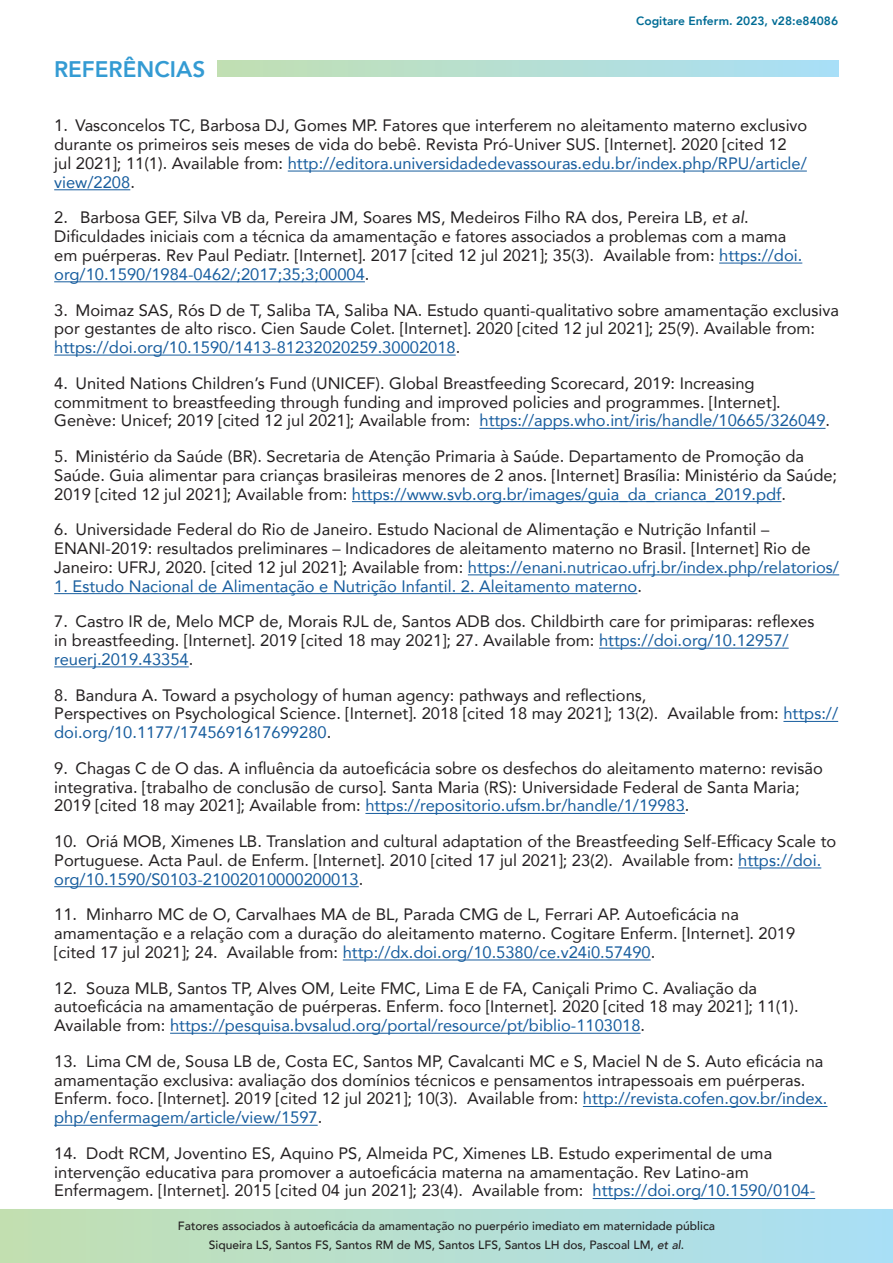
<style>
.page{position:relative;width:893px;height:1263px;background:#fff}
.page>*{position:absolute;margin:0;border:0;box-sizing:border-box;transform-origin:0 0}
.t1{font:800 22.5px "Avenir";color:#349bd3}
.t2{font:16.5px/18.8px "Avenir";color:#231f20}
.t3{font:16.5px "Avenir";color:#175d9e}
.t4{font:500 12px/18.6px "Avenir";color:#231f20;text-align:center}
.t5{font:800 12px "Avenir";color:#006c95}
.s1{color:#175d9e}
.s2{font-style:italic}
.s3{color:#231f20}
</style>
<div class="page">
<svg style="left:0;top:1209px;width:893px;height:54px;background:#b6dfd2"></svg>
<div style="left:218px;top:61px;width:621px;height:16px;background:linear-gradient(to right,#c2dfb2,#a9dff7)"></div>
<hr style="left:288px;top:171px;width:519px;height:1px;background:#175d9e">
<hr style="left:54px;top:189px;width:76px;height:1px;background:#175d9e">
<hr style="left:719px;top:263px;width:83px;height:1px;background:#175d9e">
<hr style="left:54px;top:281px;width:311px;height:1px;background:#175d9e">
<hr style="left:54px;top:355px;width:402px;height:1px;background:#175d9e">
<hr style="left:479px;top:428px;width:346px;height:1px;background:#175d9e">
<hr style="left:352px;top:501px;width:429px;height:1px;background:#175d9e">
<hr style="left:468px;top:574px;width:371px;height:1px;background:#175d9e">
<hr style="left:54px;top:593px;width:583px;height:1px;background:#175d9e">
<hr style="left:599px;top:648px;width:190px;height:1px;background:#175d9e">
<hr style="left:54px;top:666px;width:135px;height:1px;background:#175d9e">
<hr style="left:783px;top:721px;width:55px;height:1px;background:#175d9e">
<hr style="left:365px;top:813px;width:320px;height:1px;background:#175d9e">
<hr style="left:738px;top:867px;width:83px;height:1px;background:#175d9e">
<hr style="left:54px;top:886px;width:305px;height:1px;background:#175d9e">
<hr style="left:343px;top:959px;width:308px;height:1px;background:#175d9e">
<hr style="left:170px;top:1033px;width:471px;height:1px;background:#175d9e">
<hr style="left:583px;top:1106px;width:244px;height:1px;background:#175d9e">
<hr style="left:54px;top:1125px;width:264px;height:1px;background:#175d9e">
<hr style="left:593px;top:1198px;width:222px;height:1px;background:#175d9e">
<p class="t1" style="left:54px;top:48px;width:153px">REFERÊNCIAS</p>
<p class="t5" style="left:636px;top:10px;width:203px">Cogitare Enferm. 2023, v28:e84086</p>
<p class="t2" style="left:54px;top:116px;width:755px">1. Vasconcelos TC, Barbosa DJ, Gomes MP. Fatores que interferem no aleitamento materno exclusivo durante os primeiros seis meses de vida do bebê. Revista Pró-Univer SUS. [Internet]. 2020 [cited 12 jul 2021]; 11(1). Available from: <span class="s1">http://editora.universidadedevassouras.edu.br/index.php/RPU/article/ view/2208</span>.</p>
<p class="t2" style="left:54px;top:208px;width:750px">2. Barbosa GEF, Silva VB da, Pereira JM, Soares MS, Medeiros Filho RA dos, Pereira LB, <span class="s2">et al</span>.<br>Dificuldades iniciais com a técnica da amamentação e fatores associados a problemas com a mama em puérperas. Rev Paul Pediatr. [Internet]. 2017 [cited 12 jul 2021]; 35(3). Available from: <span class="s1">https://doi. org/10.1590/1984-0462/;2017;35;3;00004</span>.</p>
<p class="t2" style="left:54px;top:300px;width:786px">3. Moimaz SAS, Rós D de T, Saliba TA, Saliba NA. Estudo quanti-qualitativo sobre amamentação exclusiva por gestantes de alto risco. Cien Saude Colet. [Internet]. 2020 [cited 12 jul 2021]; 25(9). Available from: <span class="s1">https://doi.org/10.1590/1413-81232020259.30002018</span>.</p>
<p class="t2" style="left:54px;top:373px;width:777px">4. United Nations Children’s Fund (UNICEF). Global Breastfeeding Scorecard, 2019: Increasing commitment to breastfeeding through funding and improved policies and programmes. [Internet].<br>Genève: Unicef; 2019 [cited 12 jul 2021]; Available from: <span class="s1">https://apps.who.int/iris/handle/10665/326049</span>.</p>
<p class="t2" style="left:54px;top:446px;width:784px">5. Ministério da Saúde (BR). Secretaria de Atenção Primaria à Saúde. Departamento de Promoção da<br>Saúde. Guia alimentar para crianças brasileiras menores de 2 anos. [Internet] Brasília: Ministério da Saúde;<br>2019 [cited 12 jul 2021]; Available from: <span class="s1">https://www.svb.org.br/images/guia_da_crianca_2019.pdf</span>.</p>
<p class="t2" style="left:54px;top:520px;width:786px">6. Universidade Federal do Rio de Janeiro. Estudo Nacional de Alimentação e Nutrição Infantil –<br>ENANI-2019: resultados preliminares – Indicadores de aleitamento materno no Brasil. [Internet] Rio de<br>Janeiro: UFRJ, 2020. [cited 12 jul 2021]; Available from: <span class="s1">https://enani.nutricao.ufrj.br/index.php/relatorios/</span></p>
<p class="t3" style="left:54px;top:573px;width:589px">1. Estudo Nacional de Alimentação e Nutrição Infantil. 2. Aleitamento materno<span class="s3">.</span></p>
<p class="t2" style="left:54px;top:612px;width:762px">7. Castro IR de, Melo MCP de, Morais RJL de, Santos ADB dos. Childbirth care for primiparas: reflexes in breastfeeding. [Internet]. 2019 [cited 18 may 2021]; 27. Available from: <span class="s1">https://doi.org/10.12957/ reuerj.2019.43354</span>.</p>
<p class="t2" style="left:54px;top:685px;width:785px">8. Bandura A. Toward a psychology of human agency: pathways and reflections,<br>Perspectives on Psychological Science. [Internet]. 2018 [cited 18 may 2021]; 13(2). Available from: <span class="s1">https:// doi.org/10.1177/1745691617699280</span>.</p>
<p class="t2" style="left:54px;top:758px;width:770px">9. Chagas C de O das. A influência da autoeficácia sobre os desfechos do aleitamento materno: revisão integrativa. [trabalho de conclusão de curso]. Santa Maria (RS): Universidade Federal de Santa Maria;<br>2019 [cited 18 may 2021]; Available from: <span class="s1">https://repositorio.ufsm.br/handle/1/19983</span>.</p>
<p class="t2" style="left:54px;top:831px;width:783px">10. Oriá MOB, Ximenes LB. Translation and cultural adaptation of the Breastfeeding Self-Efficacy Scale to<br>Portuguese. Acta Paul. de Enferm. [Internet]. 2010 [cited 17 jul 2021]; 23(2). Available from: <span class="s1">https://doi. org/10.1590/S0103-21002010000200013</span>.</p>
<p class="t2" style="left:54px;top:905px;width:742px">11. Minharro MC de O, Carvalhaes MA de BL, Parada CMG de L, Ferrari AP. Autoeficácia na amamentação e a relação com a duração do aleitamento materno. Cogitare Enferm. [Internet]. 2019 [cited 17 jul 2021]; 24. Available from: <span class="s1">http://dx.doi.org/10.5380/ce.v24i0.57490</span>.</p>
<p class="t2" style="left:54px;top:978px;width:746px">12. Souza MLB, Santos TP, Alves OM, Leite FMC, Lima E de FA, Caniçali Primo C. Avaliação da autoeficácia na amamentação de puérperas. Enferm. foco [Internet]. 2020 [cited 18 may 2021]; 11(1).<br>Available from: <span class="s1">https://pesquisa.bvsalud.org/portal/resource/pt/biblio-1103018</span>.</p>
<p class="t2" style="left:54px;top:1051px;width:775px">13. Lima CM de, Sousa LB de, Costa EC, Santos MP, Cavalcanti MC e S, Maciel N de S. Auto eficácia na amamentação exclusiva: avaliação dos domínios técnicos e pensamentos intrapessoais em puérperas.<br>Enferm. foco. [Internet]. 2019 [cited 12 jul 2021]; 10(3). Available from: <span class="s1">http://revista.cofen.gov.br/index. php/enfermagem/article/view/1597</span>.</p>
<p class="t2" style="left:54px;top:1143px;width:762px">14. Dodt RCM, Joventino ES, Aquino PS, Almeida PC, Ximenes LB. Estudo experimental de uma intervenção educativa para promover a autoeficácia materna na amamentação. Rev Latino-am<br>Enfermagem. [Internet]. 2015 [cited 04 jun 2021]; 23(4). Available from: <span class="s1">https://doi.org/10.1590/0104-</span></p>
<p class="t4" style="left:178px;top:1216px;width:539px">Fatores associados à autoeficácia da amamentação no puerpério imediato em maternidade pública<br>Siqueira LS, Santos FS, Santos RM de MS, Santos LFS, Santos LH dos, Pascoal LM, <span class="s2">et al</span>.</p>
</div>
